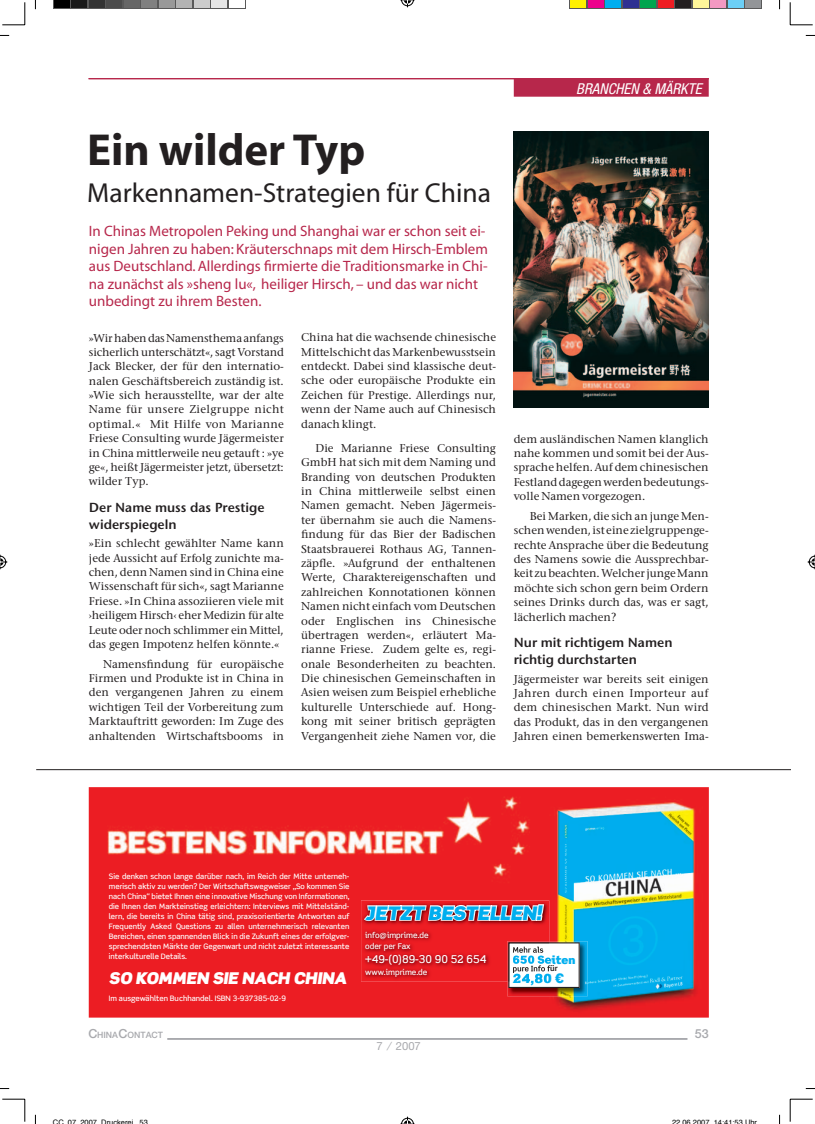
<style>
.page{position:relative;width:815px;height:1124px;background:#fff}
.page>*{position:absolute;margin:0;border:0;box-sizing:border-box;transform-origin:0 0}
.t1{font:700 45px "Myriad";color:#231f20}
.t2{font:27.5px "Myriad";color:#231f20}
.t3{font:italic 900 18.75px "Scene Alt";color:#00aeef}
.t4{font:italic 900 16.25px "Scene";color:#fff}
.t5{font:15px/17.5px "Myriad";color:#b7274b}
.t6{font:italic condensed 15px "Helvetica Neue";color:#fff}
.t7{font:600 13.75px/16.2px "Stone Sans";color:#231f20}
.t8{font:900 13.12px "Scene Alt";color:#00aeef}
.t9{font:500 12.5px "Helvetica Neue";color:#a8a9ad}
.t10{font:500 11.88px/14.4px "Stone Serif";color:#231f20;text-align:justify}
.t11{font:11.25px "Helvetica Neue";color:#a8a9ad}
.t12{font:900 11px "Scene Alt";color:#00aeef}
.t13{font:500 10.88px "Scene Alt";color:#fff}
.t14{font:500 8.75px "Helvetica Neue";color:#a8a9ad}
.t15{font:500 7.88px/11.9px "Scene Alt";color:#fff}
.t16{font:500 7.5px/10px "Scene";color:#fff;text-align:justify}
.t17{font:7.5px "Helvetica";color:#000}
.s1{font-family:"Scene Alt"}
.s2{font-size:12.5px}
</style>
<div class="page">
<hr style="left:89px;top:78px;width:620px;height:1px;background:#b7274b">
<div style="left:514px;top:79px;width:194px;height:17px;background:#b7274b"></div>
<div style="left:514px;top:78px;width:195px;height:19px;border:1px solid #b7274b"></div>
<hr style="left:167px;top:1037px;width:520px;height:2px;background:#a8a9ad">
<img style="left:514px;top:131px;width:195px;height:277px">
<hr style="left:36px;top:769px;width:754px;height:1px;background:#231f20">
<img style="left:89px;top:787px;width:620px;height:230px">
<img style="left:507px;top:941px;width:81px;height:55px">
<svg style="left:362px;top:881px;width:218px;height:106px;background:#d85150"></svg>
<svg style="left:0;top:34px;width:9px;height:2px"></svg>
<svg style="left:806px;top:34px;width:9px;height:2px"></svg>
<svg style="left:34px;top:0;width:2px;height:9px"></svg>
<svg style="left:34px;top:1114px;width:2px;height:9px"></svg>
<svg style="left:779px;top:0;width:2px;height:9px"></svg>
<svg style="left:779px;top:1114px;width:2px;height:9px"></svg>
<svg style="left:2px;top:2px;width:24px;height:24px"></svg>
<svg style="left:2px;top:1098px;width:24px;height:23px"></svg>
<svg style="left:790px;top:2px;width:23px;height:24px"></svg>
<svg style="left:790px;top:1098px;width:23px;height:23px"></svg>
<svg style="left:400px;top:0;width:15px;height:8px"></svg>
<svg style="left:400px;top:1116px;width:15px;height:8px"></svg>
<svg style="left:0;top:554px;width:8px;height:16px"></svg>
<svg style="left:807px;top:554px;width:8px;height:16px"></svg>
<svg style="left:53px;top:0;width:192px;height:9px"></svg>
<div style="left:54px;top:0;width:15px;height:7px;background:#000"></div>
<div style="left:72px;top:0;width:15px;height:7px;background:#191919"></div>
<div style="left:89px;top:0;width:15px;height:7px;background:#333"></div>
<div style="left:107px;top:0;width:15px;height:7px;background:#4c4c4c"></div>
<div style="left:124px;top:0;width:15px;height:7px;background:#666"></div>
<div style="left:142px;top:0;width:15px;height:7px;background:#808080"></div>
<div style="left:159px;top:0;width:15px;height:7px;background:#999"></div>
<div style="left:177px;top:0;width:15px;height:7px;background:#b3b3b3"></div>
<div style="left:194px;top:0;width:15px;height:7px;background:#ccc"></div>
<div style="left:212px;top:0;width:15px;height:7px;background:#e6e6e6"></div>
<div style="left:229px;top:0;width:15px;height:7px;background:#fff"></div>
<svg style="left:570px;top:0;width:192px;height:9px"></svg>
<div style="left:571px;top:0;width:15px;height:7px;background:#fff101"></div>
<div style="left:588px;top:0;width:15px;height:7px;background:#ed028c"></div>
<div style="left:606px;top:0;width:15px;height:7px;background:#00aeef"></div>
<div style="left:623px;top:0;width:15px;height:7px;background:#2e3092"></div>
<div style="left:641px;top:0;width:15px;height:7px;background:#00a54f"></div>
<div style="left:658px;top:0;width:15px;height:7px;background:#ee1d23"></div>
<div style="left:676px;top:0;width:15px;height:7px;background:#231f20"></div>
<div style="left:693px;top:0;width:15px;height:7px;background:#fff79a"></div>
<div style="left:711px;top:0;width:15px;height:7px;background:#f499c2"></div>
<div style="left:728px;top:0;width:15px;height:7px;background:#6ccff6"></div>
<div style="left:746px;top:0;width:15px;height:7px;background:#939598"></div>
<p class="t6" style="left:576px;top:84px;width:127px">BRANCHEN &amp; MÄRKTE</p>
<h1 class="t1" style="left:87px;top:133px;width:280px">Ein wilder Typ</h1>
<h2 class="t2" style="left:87px;top:182px;width:405px">Markennamen-Strategien für China</h2>
<p class="t5" style="left:89px;top:224px;width:400px">In Chinas Metropolen Peking und Shanghai war er schon seit ei&shy;nigen Jahren zu haben: Kräuterschnaps mit dem Hirsch-Emblem aus Deutschland. Allerdings firmierte die Traditionsmarke in Chi&shy;na zunächst als »sheng lu«, heiliger Hirsch, – und das war nicht unbedingt zu ihrem Besten.</p>
<p class="t10" style="left:301px;top:331px;width:196px">China hat die wachsende chinesische Mittelschicht das Markenbewusstsein entdeckt. Dabei sind klassische deut&shy;sche oder europäische Produkte ein Zeichen für Prestige. Allerdings nur, wenn der Name auch auf Chinesisch danach klingt.</p>
<p class="t10" style="left:301px;top:442px;width:196px;text-indent:14px">Die Marianne Friese Consulting GmbH hat sich mit dem Naming und Branding von deutschen Produkten in China mittlerweile selbst einen Namen gemacht. Neben Jägermeis&shy;ter übernahm sie auch die Namens&shy;findung für das Bier der Badischen Staatsbrauerei Rothaus AG, Tannen&shy;zäpfle. »Aufgrund der enthaltenen Werte, Charaktereigenschaften und zahlreichen Konnotationen können Namen nicht einfach vom Deutschen oder Englischen ins Chinesische übertragen werden«, erläutert Ma&shy;rianne Friese. Zudem gelte es, regi&shy;onale Besonderheiten zu beachten.<br>Die chinesischen Gemeinschaften in Asien weisen zum Beispiel erhebliche kulturelle Unterschiede auf. Hong&shy;kong mit seiner britisch geprägten Vergangenheit ziehe Namen vor, die</p>
<p class="t10" style="left:514px;top:432px;width:196px">dem ausländischen Namen klanglich nahe kommen und somit bei der Aus&shy;sprache helfen. Auf dem chinesischen Festland dagegen werden bedeutungs&shy;volle Namen vorgezogen.</p>
<p class="t10" style="left:89px;top:331px;width:196px">»Wir haben das Namensthema anfangs sicherlich unterschätzt«, sagt Vorstand Jack Blecker, der für den internatio&shy;nalen Geschäftsbereich zuständig ist. »Wie sich herausstellte, war der alte Name für unsere Zielgruppe nicht optimal.« Mit Hilfe von Marianne Friese Consulting wurde Jägermeister in China mittlerweile neu getauft : »ye ge«, heißt Jägermeister jetzt, übersetzt: wilder Typ.</p>
<p class="t7" style="left:89px;top:500px;width:177px">Der Name muss das Prestige widerspiegeln</p>
<p class="t10" style="left:89px;top:537px;width:196px">»Ein schlecht gewählter Name kann jede Aussicht auf Erfolg zunichte ma&shy;chen, denn Namen sind in China eine Wissenschaft für sich«, sagt Marianne Friese. »In China assoziieren viele mit ›heiligem Hirsch‹ eher Medizin für alte Leute oder noch schlimmer ein Mittel, das gegen Impotenz helfen könnte.«</p>
<p class="t10" style="left:89px;top:657px;width:196px;text-indent:14px">Namensfindung für europäische Firmen und Produkte ist in China in den vergangenen Jahren zu einem wichtigen Teil der Vorbereitung zum Marktauftritt geworden: Im Zuge des anhaltenden Wirtschaftsbooms in</p>
<p class="t10" style="left:514px;top:510px;width:196px;text-indent:16px">Bei Marken, die sich an junge Men&shy;schen wenden, ist eine zielgruppenge&shy;rechte Ansprache über die Bedeutung des Namens sowie die Aussprechbar&shy;keit zu beachten. Welcher junge Mann möchte sich schon gern beim Ordern seines Drinks durch das, was er sagt, lächerlich machen?</p>
<p class="t7" style="left:514px;top:636px;width:160px">Nur mit richtigem Namen richtig durchstarten</p>
<p class="t10" style="left:514px;top:672px;width:196px">Jägermeister war bereits seit einigen Jahren durch einen Importeur auf dem chinesischen Markt. Nun wird das Produkt, das in den vergangenen Jahren einen bemerkenswerten Ima-</p>
<p class="t16" style="left:109px;top:871px;width:242px">Sie denken schon lange darüber nach, im Reich der Mitte unterneh&shy;merisch aktiv zu werden? Der Wirtschaftswegweiser „So kommen Sie nach China“ bietet Ihnen eine innovative Mischung von Informationen, die Ihnen den Markteinstieg erleichtern: Interviews mit Mittelständ&shy;lern, die bereits in China tätig sind, praxisorientierte Antworten auf Frequently Asked Questions zu allen unternehmerisch relevanten Bereichen, einen spannenden Blick in die Zukunft eines der erfolgver&shy;sprechendsten Märkte der Gegenwart und nicht zuletzt interessante interkulturelle Details.</p>
<h3 class="t4" style="left:109px;top:972px;width:239px">SO KOMMEN SIE NACH CHINA</h3>
<p class="t16" style="left:109px;top:994px;width:179px">Im ausgewählten Buchhandel. ISBN <span class="s1">3-937385-02-9</span></p>
<p class="t14" style="left:89px;top:1031px;width:76px"><span class="s2">C</span>HINA<span class="s2">C</span>ONTACT</p>
<h3 class="t3" style="left:365px;top:900px;width:178px">JETZT BESTELLEN!</h3>
<p class="t15" style="left:365px;top:928px;width:65px">info@imprime.de oder per Fax</p>
<p class="t13" style="left:365px;top:952px;width:123px">+49-(0)89-30 90 52 654</p>
<p class="t15" style="left:365px;top:966px;width:64px">www.imprime.de</p>
<p class="t12" style="left:512px;top:952px;width:64px">650 Seiten</p>
<p class="t8" style="left:512px;top:969px;width:53px">24,80 €</p>
<p class="t11" style="left:376px;top:1042px;width:46px">7 ⁄ 2007</p>
<p class="t9" style="left:695px;top:1028px;width:15px">53</p>
<p class="t17" style="left:53px;top:1118px;width:97px">CC 07 2007 Druckerei 53</p>
<p class="t17" style="left:672px;top:1118px;width:87px">22 06 2007 14:41:53 Uhr</p>
</div>
